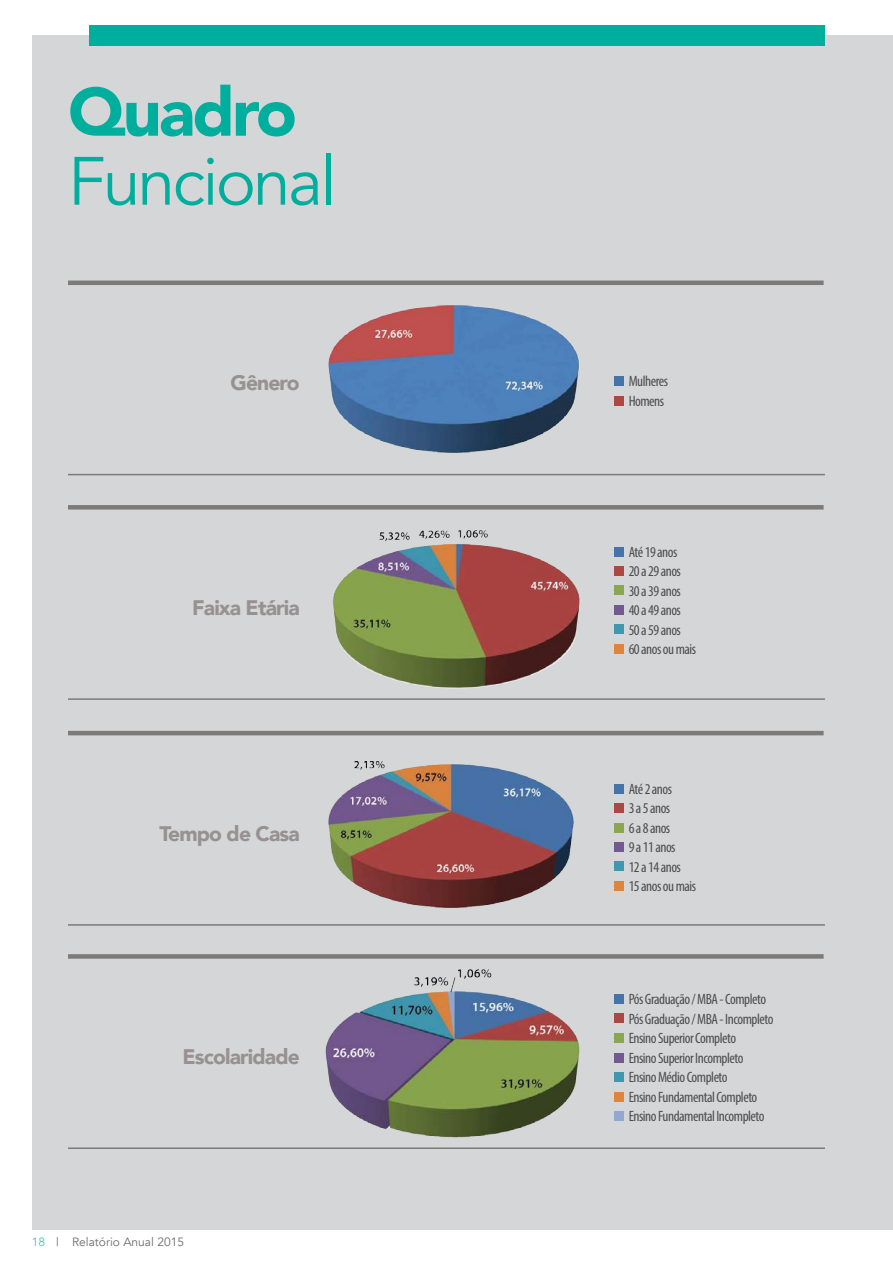
<style>
.page{position:relative;width:893px;height:1263px;background:#fff}
.page>*{position:absolute;margin:0;border:0;box-sizing:border-box;transform-origin:0 0}
.t1{font:67.5px "Avenir";letter-spacing:-.04em;color:#00ae9d}
.t2{font:900 67.5px "Avenir";letter-spacing:-.04em;color:#00ae9d}
.t3{font:900 21px "Avenir";letter-spacing:-.04em;color:#979190}
.t4{font:condensed 15px/19.5px "Myriad Pro";letter-spacing:-.03em;color:#4d4d4f}
.t5{font:12px "Avenir";color:#6b6c6f}
.t6{font:12px "Avenir";color:#4ec1b5}
</style>
<div class="page">
<div style="left:33px;top:35px;width:860px;height:1195px;background:#d4d6d7"></div>
<div style="left:90px;top:26px;width:735px;height:20px;background:#00ae9d"></div>
<div style="left:68px;top:954px;width:756px;height:5px;background:#7e7a78"></div>
<hr style="left:68px;top:731px;width:756px;height:4px;background:#7e7a78">
<hr style="left:68px;top:505px;width:756px;height:4px;background:#7e7a78">
<hr style="left:68px;top:281px;width:756px;height:4px;background:#7e7a78">
<hr style="left:68px;top:1147px;width:757px;height:2px;background:#7e7a78">
<hr style="left:68px;top:924px;width:757px;height:2px;background:#7e7a78">
<hr style="left:68px;top:698px;width:757px;height:2px;background:#7e7a78">
<hr style="left:68px;top:474px;width:757px;height:1px;background:#7e7a78">
<img style="left:328px;top:305px;width:252px;height:148px">
<img style="left:332px;top:530px;width:248px;height:159px">
<img style="left:328px;top:761px;width:246px;height:147px">
<img style="left:321px;top:969px;width:261px;height:179px">
<div style="left:614px;top:994px;width:9px;height:10px;background:#4674a8"></div>
<div style="left:614px;top:1013px;width:9px;height:10px;background:#ab4745"></div>
<div style="left:614px;top:1033px;width:9px;height:10px;background:#8aa64f"></div>
<div style="left:614px;top:1053px;width:9px;height:9px;background:#725990"></div>
<div style="left:614px;top:1072px;width:9px;height:9px;background:#4098af"></div>
<div style="left:614px;top:1091px;width:9px;height:10px;background:#db853e"></div>
<div style="left:614px;top:1111px;width:9px;height:10px;background:#93a8cf"></div>
<div style="left:614px;top:784px;width:9px;height:10px;background:#4674a8"></div>
<div style="left:614px;top:803px;width:9px;height:10px;background:#ab4745"></div>
<div style="left:614px;top:823px;width:9px;height:9px;background:#8aa64f"></div>
<div style="left:614px;top:842px;width:9px;height:10px;background:#725990"></div>
<div style="left:614px;top:861px;width:9px;height:10px;background:#4098af"></div>
<div style="left:614px;top:881px;width:9px;height:10px;background:#db853e"></div>
<div style="left:614px;top:547px;width:9px;height:10px;background:#4674a8"></div>
<div style="left:614px;top:566px;width:9px;height:10px;background:#ab4745"></div>
<div style="left:614px;top:586px;width:9px;height:9px;background:#8aa64f"></div>
<div style="left:614px;top:605px;width:9px;height:10px;background:#725990"></div>
<div style="left:614px;top:624px;width:9px;height:10px;background:#4098af"></div>
<div style="left:614px;top:644px;width:9px;height:10px;background:#db853e"></div>
<div style="left:614px;top:376px;width:9px;height:10px;background:#4674a8"></div>
<div style="left:614px;top:396px;width:9px;height:9px;background:#ab4745"></div>
<h1 class="t2" style="left:68px;top:54px;width:230px">Quadro</h1>
<h1 class="t1" style="left:68px;top:141px;width:270px">Funcional</h1>
<h2 class="t3" style="left:230px;top:365px;width:71px">Gênero</h2>
<h2 class="t3" style="left:192px;top:590px;width:109px">Faixa Etária</h2>
<h2 class="t3" style="left:159px;top:816px;width:142px">Tempo de Casa</h2>
<h2 class="t3" style="left:183px;top:1039px;width:119px">Escolaridade</h2>
<p class="t6" style="left:32px;top:1235px;width:15px">18</p>
<p class="t5" style="left:56px;top:1235px;width:130px">| Relatório Anual 2015</p>
<p class="t4" style="left:629px;top:371px;width:41px">Mulheres<br>Homens</p>
<p class="t4" style="left:629px;top:542px;width:69px">Até 19 anos<br>20 a 29 anos<br>30 a 39 anos<br>40 a 49 anos<br>50 a 59 anos<br>60 anos ou mais</p>
<p class="t4" style="left:629px;top:779px;width:69px">Até 2 anos<br>3 a 5 anos<br>6 a 8 anos<br>9 a 11 anos<br>12 a 14 anos<br>15 anos ou mais</p>
<p class="t4" style="left:629px;top:989px;width:146px">Pós Graduação / MBA - Completo<br>Pós Graduação / MBA - Incompleto<br>Ensino Superior Completo<br>Ensino Superior Incompleto<br>Ensino Médio Completo<br>Ensino Fundamental Completo<br>Ensino Fundamental Incompleto</p>
</div>
